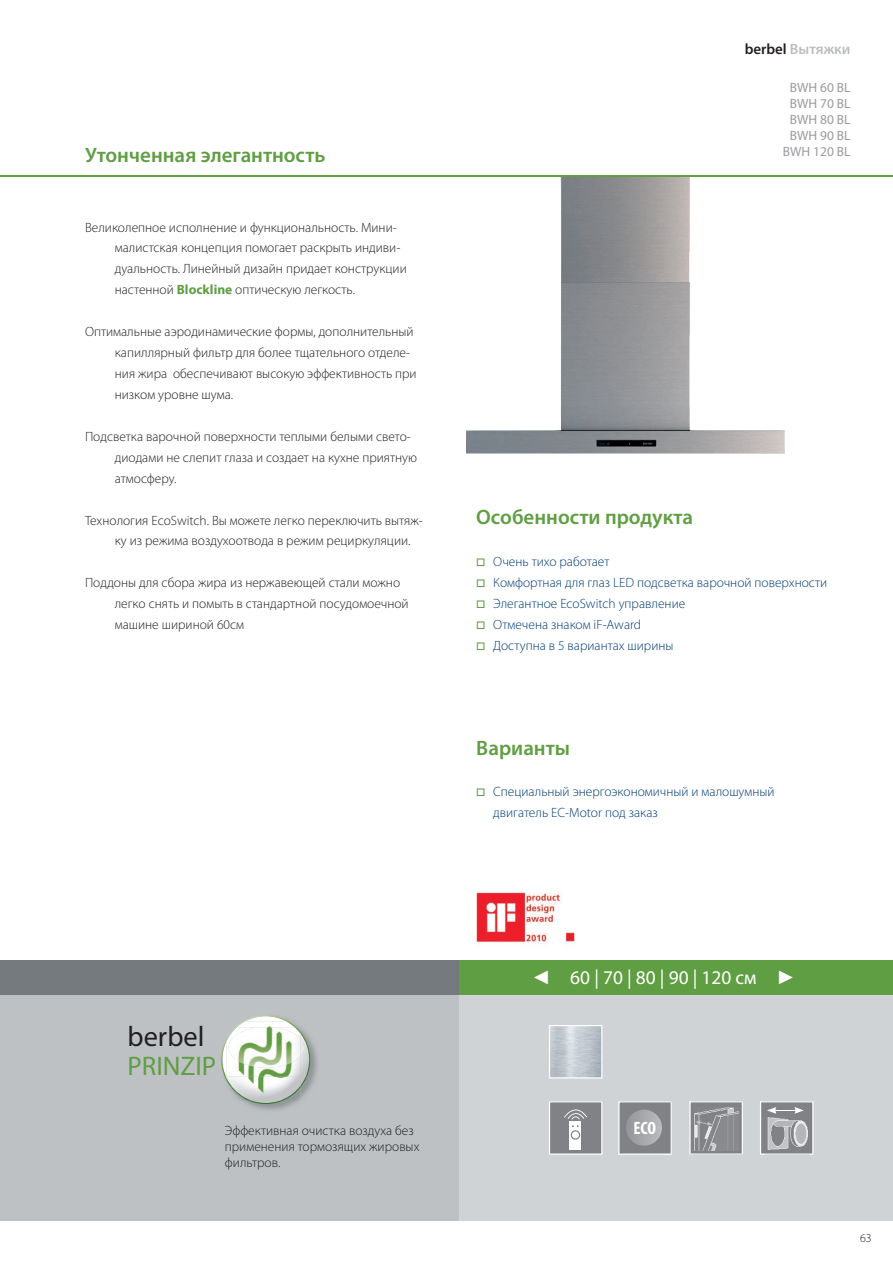
<style>
.page{position:relative;width:893px;height:1263px;background:#fff}
.page>*{position:absolute;margin:0;border:0;box-sizing:border-box;transform-origin:0 0}
.t1{font:28.35px "Myriad Pro";color:#231f20}
.t2{font:26.85px "Myriad Pro";color:#5f9e42}
.t3{font:600 20.85px "Myriad Pro";color:#5f9e42}
.t4{font:19.5px "Myriad Pro";color:#fff}
.t5{font:700 condensed 18px "Myriad Pro";color:#fff}
.t6{font:600 15px "Myriad Pro";color:#bcbdc0}
.t7{font:300 13.5px/21px "Myriad Pro";color:#231f20}
.t8{font:300 13.5px/20.9px "Myriad Pro";color:#013c76}
.t9{font:13.5px/16.2px "Myriad Pro";color:#999b9e;text-align:center}
.t10{font:300 12px "Myriad Pro";color:#231f20}
.s1{font-weight:700;color:#5f9e42}
.s2{color:#231f20}
.s3{font-family:"Arial Narrow"}
</style>
<div class="page">
<img style="left:466px;top:177px;width:319px;height:276px">
<div style="left:0;top:974px;width:459px;height:246px;background:#bdc1c3"></div>
<div style="left:459px;top:974px;width:434px;height:246px;background:#d0d3d5"></div>
<hr style="left:0;top:176px;width:893px;height:1px;background:#5f9e42">
<div style="left:0;top:961px;width:459px;height:34px;background:#747a7d"></div>
<div style="left:459px;top:961px;width:434px;height:34px;background:#5f9e42"></div>
<svg style="left:618px;top:1101px;width:54px;height:54px"></svg>
<svg style="left:689px;top:1101px;width:54px;height:54px"></svg>
<svg style="left:549px;top:1101px;width:53px;height:54px"></svg>
<svg style="left:760px;top:1101px;width:53px;height:54px"></svg>
<div style="left:626px;top:1110px;width:36px;height:36px;background:linear-gradient(to right,#949599,#b8b9bc);border-radius:18px"></div>
<svg style="left:549px;top:1025px;width:53px;height:53px"></svg>
<img style="left:476px;top:892px;width:99px;height:52px">
<img style="left:224px;top:1021px;width:93px;height:89px">
<img style="left:242px;top:1015px;width:47px;height:7px">
<img style="left:225px;top:1077px;width:82px;height:27px">
<img style="left:300px;top:1031px;width:10px;height:46px">
<img style="left:221px;top:1039px;width:5px;height:38px">
<img style="left:226px;top:1022px;width:74px;height:6px">
<img style="left:226px;top:1042px;width:74px;height:35px">
<img style="left:235px;top:1022px;width:62px;height:6px">
<img style="left:226px;top:1077px;width:74px;height:24px">
<img style="left:226px;top:1028px;width:3px;height:14px">
<img style="left:300px;top:1038px;width:4px;height:18px">
<svg style="left:256px;top:1027px;width:21px;height:1px"></svg>
<img style="left:229px;top:1028px;width:71px;height:40px">
<h3 class="t3" style="left:85px;top:142px;width:242px">Утонченная элегантность</h3>
<p class="t7" style="left:115px;top:216px;width:293px;text-indent:-30px">Великолепное исполнение и функциональность. Мини&shy;малистская концепция помогает раскрыть индиви&shy;дуальность. Линейный дизайн придает конструкции настенной <span class="s1">Blockline</span> оптическую легкость.</p>
<p class="t7" style="left:115px;top:321px;width:303px;text-indent:-30px">Оптимальные аэродинамические формы, дополнительный капиллярный фильтр для более тщательного отделе&shy;ния жира обеспечивают высокую эффективность при низком уровне шума.</p>
<p class="t7" style="left:115px;top:426px;width:304px;text-indent:-30px">Подсветка варочной поверхности теплыми белыми свето&shy;диодами не слепит глаза и создает на кухне приятную атмосферу.</p>
<p class="t7" style="left:115px;top:509px;width:310px;text-indent:-30px">Технология EcoSwitch. Вы можете легко переключить вытяж&shy;ку из режима воздухоотвода в режим рециркуляции.</p>
<p class="t7" style="left:115px;top:572px;width:295px;text-indent:-30px">Поддоны для сбора жира из нержавеющей стали можно легко снять и помыть в стандартной посудомоечной машине шириной 60см</p>
<p class="t6" style="left:745px;top:39px;width:107px"><span class="s2">berbel</span> Вытяжки</p>
<p class="t9" style="left:783px;top:79px;width:69px">BWH 60 BL<br>BWH 70 BL<br>BWH 80 BL<br>BWH 90 BL<br>BWH 120 BL</p>
<h3 class="t3" style="left:476px;top:504px;width:218px">Особенности продукта</h3>
<p class="t8" style="left:493px;top:551px;width:335px">Очень тихо работает<br>Комфортная для глаз LED подсветка варочной поверхности Элегантное EcoSwitch управление<br>Отмечена знаком iF-Award<br>Доступна в 5 вариантах ширины</p>
<h3 class="t3" style="left:476px;top:734px;width:95px">Варианты</h3>
<p class="t8" style="left:493px;top:781px;width:283px">Специальный энергоэкономичный и малошумный двигатель EC-Motor под заказ</p>
<h1 class="t1" style="left:128px;top:1019px;width:78px">berbel</h1>
<h2 class="t2" style="left:128px;top:1050px;width:90px">PRINZIP</h2>
<p class="t7" style="left:225px;top:1122px;width:196px;line-height:16.2px">Эффективная очистка воздуха без применения тормозящих жировых фильтров.</p>
<h3 class="t4" style="left:532px;top:965px;width:268px"><span class="s3">◄</span> 60 | 70 | 80 | 90 | 120 см <span class="s3">►</span></h3>
<h3 class="t5" style="left:633px;top:1117px;width:24px">ECO</h3>
<p class="t10" style="left:860px;top:1230px;width:13px">63</p>
</div>
